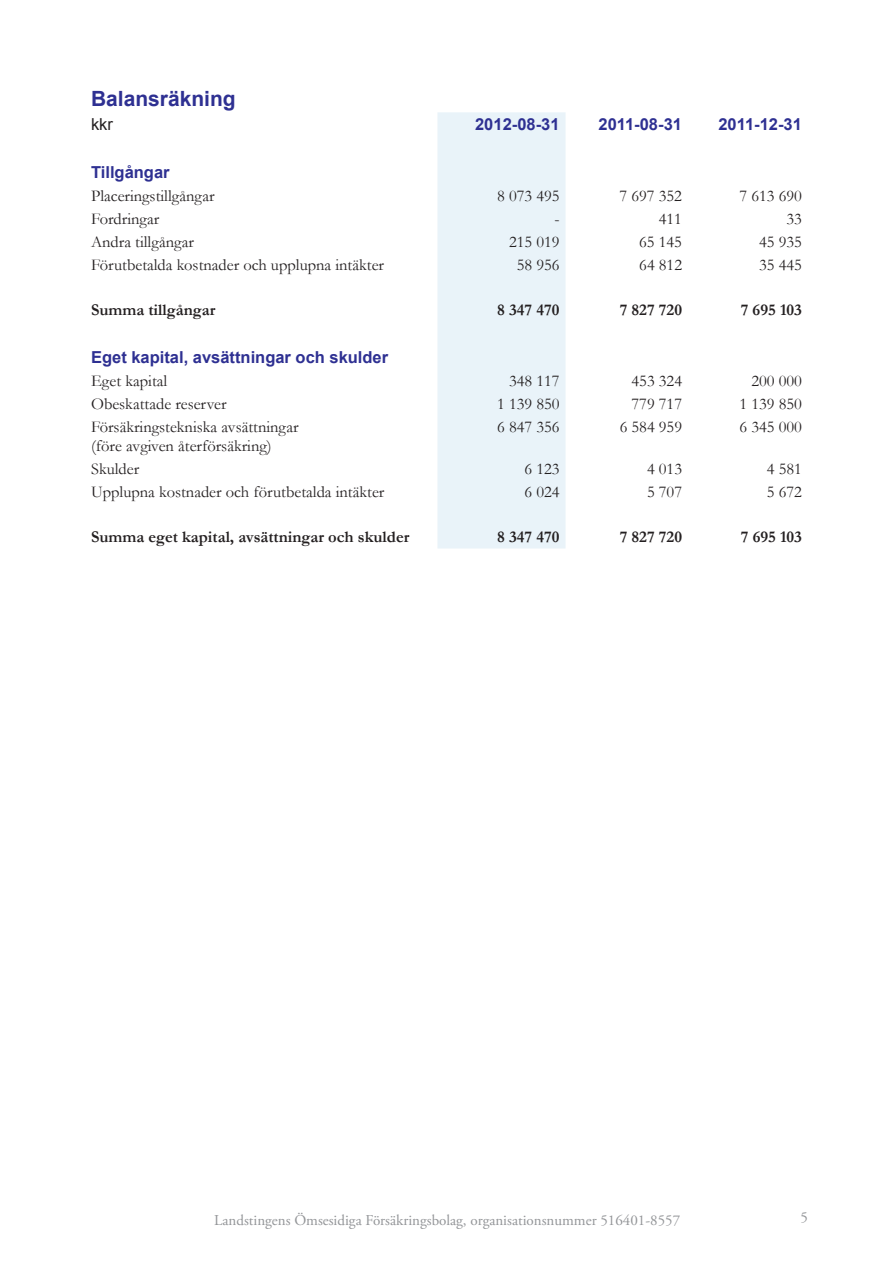
<style>
.page{position:relative;width:893px;height:1263px;background:#fff}
.page>*{position:absolute;margin:0;border:0;box-sizing:border-box;transform-origin:0 0}
.t1{font:700 21px "Arial";color:#2e3092}
.t2{font:16.5px "Garamond";color:#231f20}
.t3{font:700 16.5px "Garamond";color:#231f20}
.t4{font:700 16.5px "Arial";color:#2e3092}
.t5{font:16.5px "Arial";color:#231f20}
.t6{font:15px "Adobe Garamond Pro";color:#939598}
</style>
<div class="page">
<div style="left:437px;top:112px;width:129px;height:436px;background:#e9f3f9"></div>
<p class="t1" style="left:91px;top:85px;width:146px">Balansräkning</p>
<p class="t5" style="left:91px;top:114px;width:23px">kkr</p>
<p class="t4" style="left:475px;top:114px;width:86px">2012-08-31</p>
<p class="t4" style="left:598px;top:114px;width:85px">2011-08-31</p>
<p class="t4" style="left:718px;top:114px;width:85px">2011-12-31</p>
<p class="t4" style="left:91px;top:162px;width:80px">Tillgångar</p>
<p class="t2" style="left:91px;top:185px;width:125px">Placeringstillgångar</p>
<p class="t2" style="left:497px;top:185px;width:64px">8 073 495</p>
<p class="t2" style="left:620px;top:185px;width:64px">7 697 352</p>
<p class="t2" style="left:739px;top:185px;width:64px">7 613 690</p>
<p class="t2" style="left:91px;top:208px;width:70px">Fordringar</p>
<p class="t2" style="left:554px;top:208px;width:7px">-</p>
<p class="t2" style="left:659px;top:208px;width:25px">411</p>
<p class="t2" style="left:786px;top:208px;width:17px">33</p>
<p class="t2" style="left:91px;top:230px;width:105px">Andra tillgångar</p>
<p class="t2" style="left:509px;top:230px;width:52px">215 019</p>
<p class="t2" style="left:639px;top:230px;width:44px">65 145</p>
<p class="t2" style="left:759px;top:230px;width:44px">45 935</p>
<p class="t2" style="left:91px;top:253px;width:294px">Förutbetalda kostnader och upplupna intäkter</p>
<p class="t2" style="left:517px;top:253px;width:44px">58 956</p>
<p class="t2" style="left:639px;top:253px;width:44px">64 812</p>
<p class="t2" style="left:759px;top:253px;width:44px">35 445</p>
<p class="t3" style="left:91px;top:299px;width:126px">Summa tillgångar</p>
<p class="t3" style="left:497px;top:299px;width:64px">8 347 470</p>
<p class="t3" style="left:620px;top:299px;width:64px">7 827 720</p>
<p class="t3" style="left:741px;top:299px;width:63px">7 695 103</p>
<p class="t4" style="left:91px;top:346px;width:299px">Eget kapital, avsättningar och skulder</p>
<p class="t2" style="left:91px;top:370px;width:78px">Eget kapital</p>
<p class="t2" style="left:509px;top:370px;width:52px">348 117</p>
<p class="t2" style="left:631px;top:370px;width:52px">453 324</p>
<p class="t2" style="left:751px;top:370px;width:52px">200 000</p>
<p class="t2" style="left:91px;top:392px;width:137px">Obeskattade reserver</p>
<p class="t2" style="left:497px;top:392px;width:64px">1 139 850</p>
<p class="t2" style="left:631px;top:392px;width:52px">779 717</p>
<p class="t2" style="left:740px;top:392px;width:64px">1 139 850</p>
<p class="t2" style="left:91px;top:415px;width:209px">Försäkringstekniska avsättningar</p>
<p class="t2" style="left:91px;top:435px;width:182px">(före avgiven återförsäkring)</p>
<p class="t2" style="left:497px;top:415px;width:64px">6 847 356</p>
<p class="t2" style="left:620px;top:415px;width:64px">6 584 959</p>
<p class="t2" style="left:740px;top:415px;width:64px">6 345 000</p>
<p class="t2" style="left:91px;top:458px;width:50px">Skulder</p>
<p class="t2" style="left:524px;top:458px;width:37px">6 123</p>
<p class="t2" style="left:647px;top:458px;width:37px">4 013</p>
<p class="t2" style="left:767px;top:458px;width:37px">4 581</p>
<p class="t2" style="left:91px;top:481px;width:295px">Upplupna kostnader och förutbetalda intäkter</p>
<p class="t2" style="left:524px;top:481px;width:37px">6 024</p>
<p class="t2" style="left:647px;top:481px;width:37px">5 707</p>
<p class="t2" style="left:767px;top:481px;width:37px">5 672</p>
<p class="t3" style="left:91px;top:526px;width:320px">Summa eget kapital, avsättningar och skulder</p>
<p class="t3" style="left:497px;top:526px;width:64px">8 347 470</p>
<p class="t3" style="left:620px;top:526px;width:64px">7 827 720</p>
<p class="t3" style="left:741px;top:526px;width:63px">7 695 103</p>
<p class="t6" style="left:214px;top:1211px;width:467px">Landstingens Ömsesidiga Försäkringsbolag, organisationsnummer 516401-8557</p>
<p class="t6" style="left:800px;top:1208px;width:9px">5</p>
</div>
